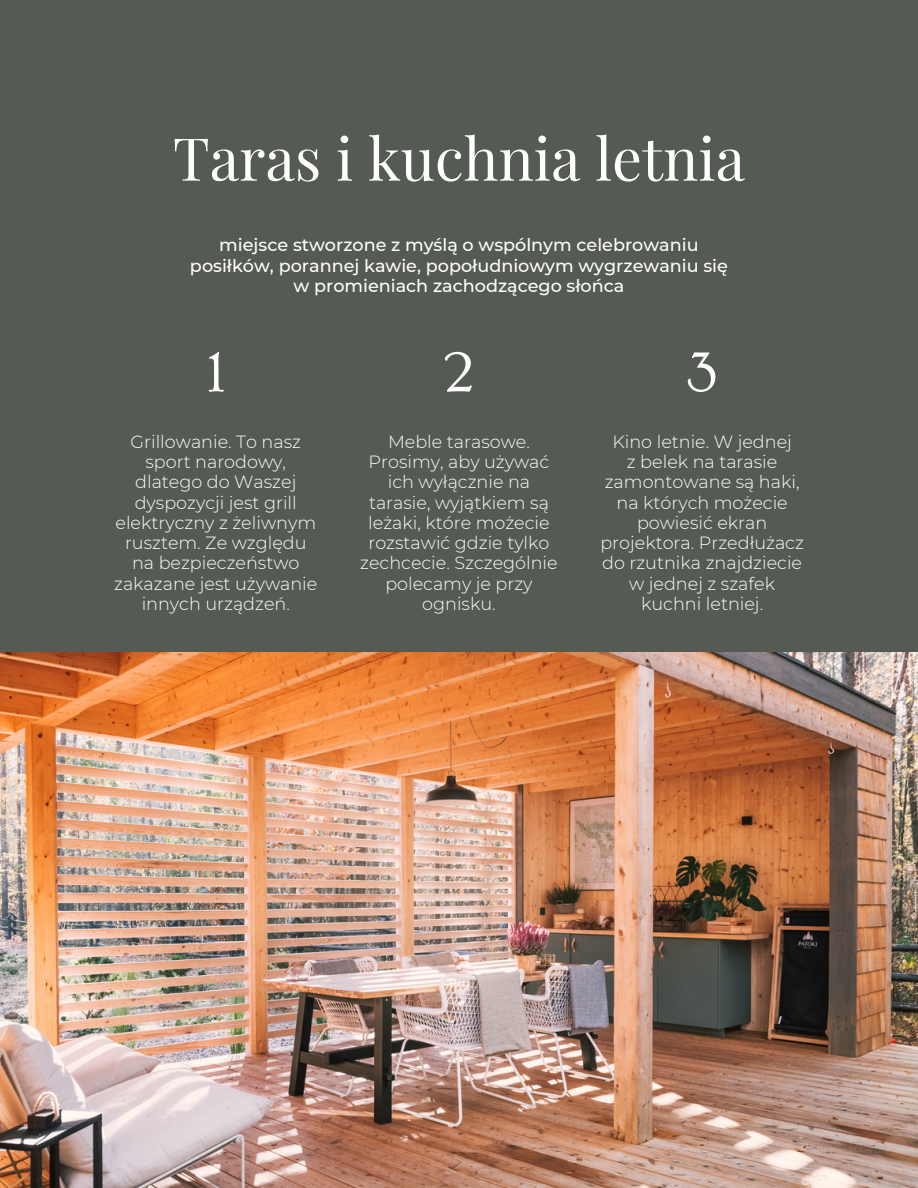
<style>
.page{position:relative;width:918px;height:1188px;background:#fff}
.page>*{position:absolute;margin:0;border:0;box-sizing:border-box;transform-origin:0 0}
.t1{font:59.1px "Playfair Display";color:#fff}
.t2{font:59.1px "Ovo";color:#fff}
.t3{font:300 17.7px/20.2px "Montserrat";color:#fff;text-align:center}
.t4{font:500 17.7px/20.2px "Montserrat";color:#fff;text-align:center}
</style>
<div class="page">
<div style="left:0;top:0;width:918px;height:1096px;background:#555a52"></div>
<img style="left:0;top:652px;width:917px;height:536px">
<p class="t1" style="left:173px;top:117px;width:574px">Taras i kuchnia letnia</p>
<p class="t4" style="left:190px;top:235px;width:539px">miejsce stworzone z myślą o wspólnym celebrowaniu posiłków, porannej kawie, popołudniowym wygrzewaniu się w promieniach zachodzącego słońca</p>
<p class="t2" style="left:206px;top:340px;width:22px">1</p>
<p class="t2" style="left:443px;top:340px;width:33px">2</p>
<p class="t2" style="left:686px;top:340px;width:33px">3</p>
<p class="t3" style="left:114px;top:431px;width:205px">Grillowanie. To nasz sport narodowy, dlatego do Waszej dyspozycji jest grill elektryczny z żeliwnym rusztem. Ze względu na bezpieczeństwo zakazane jest używanie innych urządzeń.</p>
<p class="t3" style="left:360px;top:431px;width:199px">Meble tarasowe.<br>Prosimy, aby używać ich wyłącznie na tarasie, wyjątkiem są leżaki, które możecie rozstawić gdzie tylko zechcecie. Szczególnie polecamy je przy ognisku.</p>
<p class="t3" style="left:612px;top:431px;width:181px">Kino letnie. W jednej</p>
<p class="t3" style="left:600px;top:452px;width:205px">z belek na tarasie zamontowane są haki, na których możecie powiesić ekran projektora. Przedłużacz do rzutnika znajdziecie w jednej z szafek kuchni letniej.</p>
</div>
